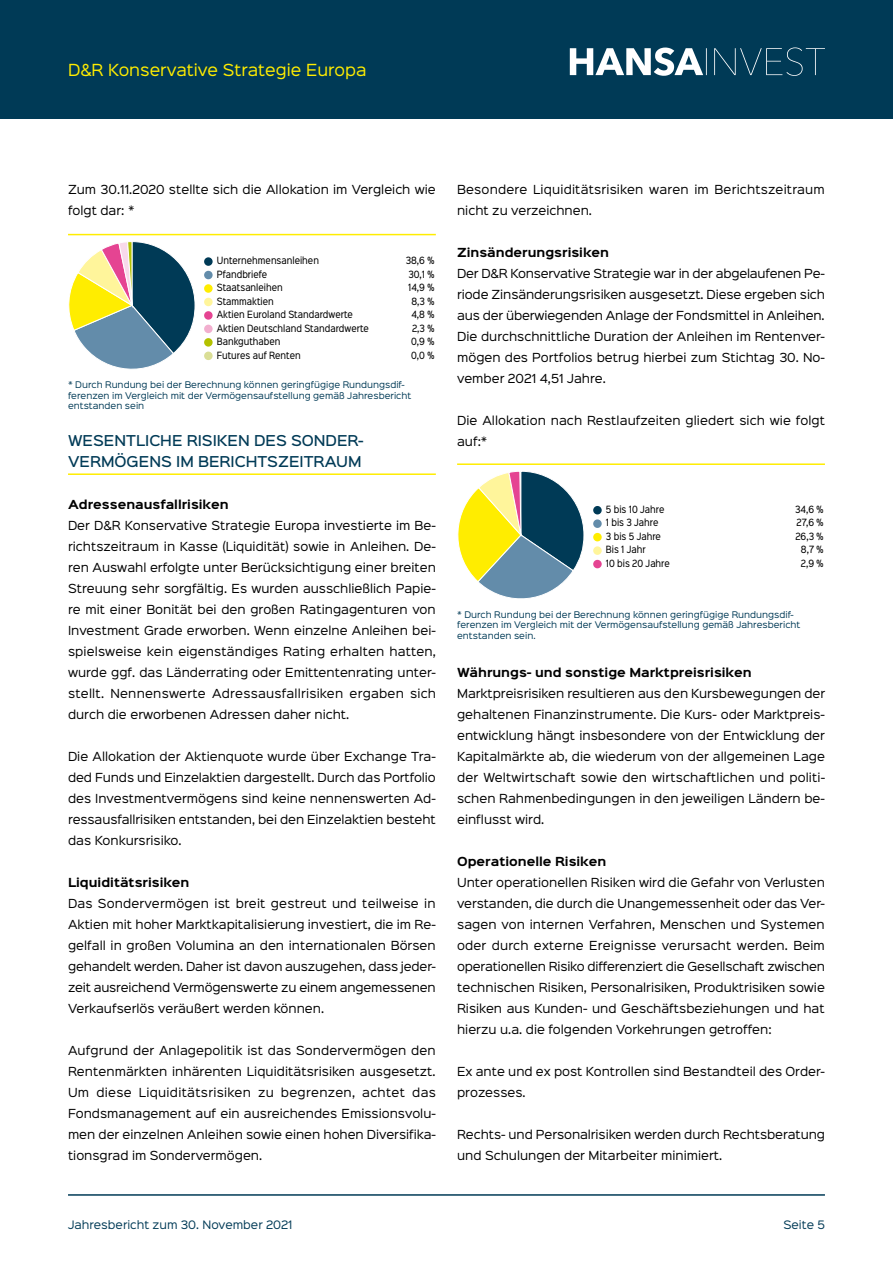
<style>
.page{position:relative;width:893px;height:1263px;background:#fff}
.page>*{position:absolute;margin:0;border:0;box-sizing:border-box;transform-origin:0 0}
.t1{font:15px "Sinkin Sans 400";color:#ffed00}
.t2{font:500 13.5px/21px "Sinkin Sans 500";color:#003a56}
.t3{font:11.25px/21px "Sinkin Sans 400";color:#000;text-align:justify}
.t4{font:700 11.25px "Sinkin Sans 700";color:#000}
.t5{font:10.5px "Sinkin Sans 400";color:#003a56}
.t6{font:9px "Sinkin Sans Narrow W01 400 Rg";color:#000}
.t7{font:8.25px/10.5px "Sinkin Sans 400";color:#003a56}
</style>
<div class="page">
<div style="left:0;top:0;width:893px;height:119px;background:#003a56"></div>
<svg style="left:570px;top:47px;width:255px;height:29px"></svg>
<hr style="left:68px;top:1194px;width:757px;height:2px;background:#003a56">
<hr style="left:68px;top:473px;width:368px;height:2px;background:#ffed00">
<hr style="left:68px;top:234px;width:368px;height:1px;background:#ffed00">
<div style="left:204px;top:271px;width:9px;height:8px;background:#638caa;border-radius:50%"></div>
<div style="left:204px;top:284px;width:9px;height:9px;background:#ffed00;border-radius:50%"></div>
<div style="left:204px;top:298px;width:9px;height:8px;background:#fff59b;border-radius:50%"></div>
<div style="left:204px;top:311px;width:9px;height:9px;background:#e54492;border-radius:50%"></div>
<div style="left:204px;top:325px;width:9px;height:8px;background:#f2afcf;border-radius:50%"></div>
<div style="left:204px;top:338px;width:9px;height:9px;background:#b3c100;border-radius:50%"></div>
<div style="left:204px;top:352px;width:9px;height:8px;background:#dade96;border-radius:50%"></div>
<div style="left:204px;top:257px;width:9px;height:9px;background:#003a56;border-radius:50%"></div>
<svg style="left:68px;top:241px;width:127px;height:128px"></svg>
<hr style="left:457px;top:463px;width:368px;height:2px;background:#ffed00">
<div style="left:593px;top:519px;width:9px;height:9px;background:#638caa;border-radius:50%"></div>
<div style="left:593px;top:533px;width:9px;height:8px;background:#ffed00;border-radius:50%"></div>
<div style="left:593px;top:546px;width:9px;height:9px;background:#fff59b;border-radius:50%"></div>
<div style="left:593px;top:560px;width:9px;height:8px;background:#e54492;border-radius:50%"></div>
<div style="left:593px;top:506px;width:9px;height:8px;background:#003a56;border-radius:50%"></div>
<svg style="left:457px;top:471px;width:127px;height:128px"></svg>
<h1 class="t1" style="left:68px;top:57px;width:300px">D&amp;R Konservative Strategie Europa</h1>
<p class="t3" style="left:68px;top:178px;width:369px">Zum 30.11.2020 stellte sich die Allokation im Vergleich wie folgt dar: *</p>
<p class="t6" style="left:217px;top:254px;width:104px">Unternehmensanleihen</p>
<p class="t6" style="left:406px;top:254px;width:30px">38,6 %</p>
<p class="t6" style="left:217px;top:268px;width:52px">Pfandbriefe</p>
<p class="t6" style="left:408px;top:268px;width:28px">30,1 %</p>
<p class="t6" style="left:217px;top:281px;width:67px">Staatsanleihen</p>
<p class="t6" style="left:408px;top:281px;width:28px">14,9 %</p>
<p class="t6" style="left:217px;top:295px;width:58px">Stammaktien</p>
<p class="t6" style="left:411px;top:295px;width:24px">8,3 %</p>
<p class="t6" style="left:217px;top:308px;width:138px">Aktien Euroland Standardwerte</p>
<p class="t6" style="left:411px;top:308px;width:25px">4,8 %</p>
<p class="t6" style="left:217px;top:322px;width:154px">Aktien Deutschland Standardwerte</p>
<p class="t6" style="left:412px;top:322px;width:24px">2,3 %</p>
<p class="t6" style="left:217px;top:335px;width:65px">Bankguthaben</p>
<p class="t6" style="left:411px;top:335px;width:25px">0,9 %</p>
<p class="t6" style="left:217px;top:349px;width:85px">Futures auf Renten</p>
<p class="t6" style="left:411px;top:349px;width:25px">0,0 %</p>
<p class="t7" style="left:68px;top:379px;width:345px">* Durch Rundung bei der Berechnung können geringfügige Rundungsdif&shy;ferenzen im Vergleich mit der Vermögensaufstellung gemäß Jahresbericht entstanden sein</p>
<p class="t2" style="left:68px;top:429px;width:297px">WESENTLICHE RISIKEN DES SONDER-<br>VERMÖGENS IM BERICHTSZEITRAUM</p>
<p class="t4" style="left:68px;top:499px;width:162px">Adressenausfallrisiken</p>
<p class="t3" style="left:68px;top:514px;width:369px">Der D&amp;R Konservative Strategie Europa investierte im Be&shy;richtszeitraum in Kasse (Liquidität) sowie in Anleihen. De&shy;ren Auswahl erfolgte unter Berücksichtigung einer breiten Streuung sehr sorgfältig. Es wurden ausschließlich Papie&shy;re mit einer Bonität bei den großen Ratingagenturen von Investment Grade erworben. Wenn einzelne Anleihen bei&shy;spielsweise kein eigenständiges Rating erhalten hatten, wurde ggf. das Länderrating oder Emittentenrating unter&shy;stellt. Nennenswerte Adressausfallrisiken ergaben sich durch die erworbenen Adressen daher nicht.</p>
<p class="t3" style="left:68px;top:745px;width:369px">Die Allokation der Aktienquote wurde über Exchange Tra&shy;ded Funds und Einzelaktien dargestellt. Durch das Portfolio des Investmentvermögens sind keine nennenswerten Ad&shy;ressausfallrisiken entstanden, bei den Einzelaktien besteht das Konkursrisiko.</p>
<p class="t4" style="left:68px;top:877px;width:123px">Liquiditätsrisiken</p>
<p class="t3" style="left:68px;top:892px;width:369px">Das Sondervermögen ist breit gestreut und teilweise in Aktien mit hoher Marktkapitalisierung investiert, die im Re&shy;gelfall in großen Volumina an den internationalen Börsen gehandelt werden. Daher ist davon auszugehen, dass jeder&shy;zeit ausreichend Vermögenswerte zu einem angemessenen Verkaufserlös veräußert werden können.</p>
<p class="t3" style="left:68px;top:1039px;width:370px">Aufgrund der Anlagepolitik ist das Sondervermögen den Rentenmärkten inhärenten Liquiditätsrisiken ausgesetzt.<br>Um diese Liquiditätsrisiken zu begrenzen, achtet das Fondsmanagement auf ein ausreichendes Emissionsvolu&shy;men der einzelnen Anleihen sowie einen hohen Diversifika&shy;tionsgrad im Sondervermögen.</p>
<p class="t3" style="left:457px;top:178px;width:369px">Besondere Liquiditätsrisiken waren im Berichtszeitraum nicht zu verzeichnen.</p>
<p class="t4" style="left:457px;top:247px;width:153px">Zinsänderungsrisiken</p>
<p class="t3" style="left:457px;top:262px;width:369px">Der D&amp;R Konservative Strategie war in der abgelaufenen Pe&shy;riode Zinsänderungsrisiken ausgesetzt. Diese ergeben sich aus der überwiegenden Anlage der Fondsmittel in Anleihen.<br>Die durchschnittliche Duration der Anleihen im Rentenver&shy;mögen des Portfolios betrug hierbei zum Stichtag 30. No&shy;vember 2021 4,51 Jahre.</p>
<p class="t3" style="left:457px;top:409px;width:369px">Die Allokation nach Restlaufzeiten gliedert sich wie folgt auf:*</p>
<p class="t6" style="left:606px;top:503px;width:60px">5 bis 10 Jahre</p>
<p class="t6" style="left:795px;top:503px;width:30px">34,6 %</p>
<p class="t6" style="left:606px;top:516px;width:54px">1 bis 3 Jahre</p>
<p class="t6" style="left:797px;top:516px;width:28px">27,6 %</p>
<p class="t6" style="left:606px;top:530px;width:57px">3 bis 5 Jahre</p>
<p class="t6" style="left:795px;top:530px;width:30px">26,3 %</p>
<p class="t6" style="left:606px;top:543px;width:41px">Bis 1 Jahr</p>
<p class="t6" style="left:801px;top:543px;width:24px">8,7 %</p>
<p class="t6" style="left:606px;top:557px;width:65px">10 bis 20 Jahre</p>
<p class="t6" style="left:801px;top:557px;width:24px">2,9 %</p>
<p class="t7" style="left:457px;top:609px;width:345px">* Durch Rundung bei der Berechnung können geringfügige Rundungsdif&shy;ferenzen im Vergleich mit der Vermögensaufstellung gemäß Jahresbericht entstanden sein.</p>
<p class="t4" style="left:457px;top:667px;width:296px">Währungs- und sonstige Marktpreisrisiken</p>
<p class="t3" style="left:457px;top:682px;width:370px">Marktpreisrisiken resultieren aus den Kursbewegungen der gehaltenen Finanzinstrumente. Die Kurs- oder Marktpreis&shy;entwicklung hängt insbesondere von der Entwicklung der Kapitalmärkte ab, die wiederum von der allgemeinen Lage der Weltwirtschaft sowie den wirtschaftlichen und politi&shy;schen Rahmenbedingungen in den jeweiligen Ländern be&shy;einflusst wird.</p>
<p class="t4" style="left:457px;top:856px;width:151px">Operationelle Risiken</p>
<p class="t3" style="left:457px;top:871px;width:369px">Unter operationellen Risiken wird die Gefahr von Verlusten verstanden, die durch die Unangemessenheit oder das Ver&shy;sagen von internen Verfahren, Menschen und Systemen oder durch externe Ereignisse verursacht werden. Beim operationellen Risiko differenziert die Gesellschaft zwischen technischen Risiken, Personalrisiken, Produktrisiken sowie Risiken aus Kunden- und Geschäftsbeziehungen und hat hierzu u.a. die folgenden Vorkehrungen getroffen:</p>
<p class="t3" style="left:457px;top:1060px;width:369px">Ex ante und ex post Kontrollen sind Bestandteil des Order&shy;prozesses.</p>
<p class="t3" style="left:457px;top:1123px;width:369px">Rechts- und Personalrisiken werden durch Rechtsberatung und Schulungen der Mitarbeiter minimiert.</p>
<p class="t5" style="left:68px;top:1216px;width:226px">Jahresbericht zum 30. November 2021</p>
<p class="t5" style="left:783px;top:1216px;width:43px">Seite 5</p>
</div>
